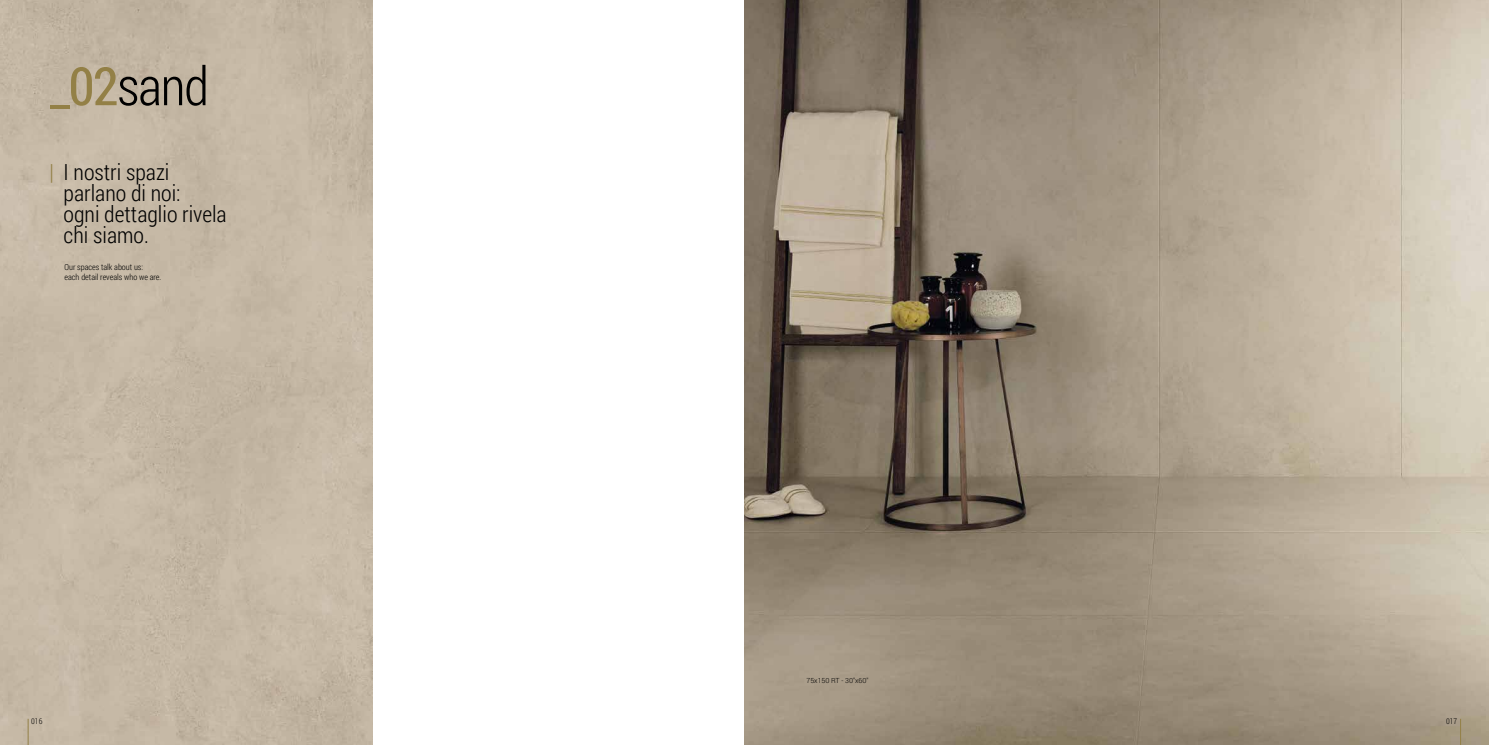
<style>
.page{position:relative;width:1489px;height:745px;background:#fff}
.page>*{position:absolute;margin:0;border:0;box-sizing:border-box;transform-origin:0 0}
.t1{font:300 52.94px "Roboto Condensed";color:#000}
.t2{font:300 22.14px/21px "Roboto Condensed";color:#000}
.t3{font:300 8.31px/10px "Roboto Condensed";color:#000}
.t4{font:300 7.88px "Roboto Condensed";color:#000}
.t5{font:300 7px "Roboto";color:#000}
.s1{font-weight:400;color:#938046}
.s2{color:#938046}
</style>
<div class="page">
<div style="left:0;top:0;width:372px;height:744px;background:#c5b8a5"></div>
<img style="left:744px;top:0;width:744px;height:744px">
<svg style="left:28px;top:718px;width:1px;height:26px"></svg>
<svg style="left:1459px;top:718px;width:1px;height:26px"></svg>
<h1 class="t1" style="left:50px;top:50px;width:161px"><span class="s1">_02</span>sand</h1>
<p class="t2" style="left:64px;top:161px;width:165px;text-indent:-14px"><span class="s2">|</span> I nostri spazi parlano di noi:<br>ogni dettaglio rivela chi siamo.</p>
<p class="t3" style="left:64px;top:261px;width:98px">Our spaces talk about us:<br>each detail reveals who we are.</p>
<p class="t5" style="left:806px;top:675px;width:63px">75x150 RT - 30"x60"</p>
<p class="t4" style="left:31px;top:715px;width:13px">016</p>
<p class="t4" style="left:1445px;top:715px;width:13px">017</p>
</div>
